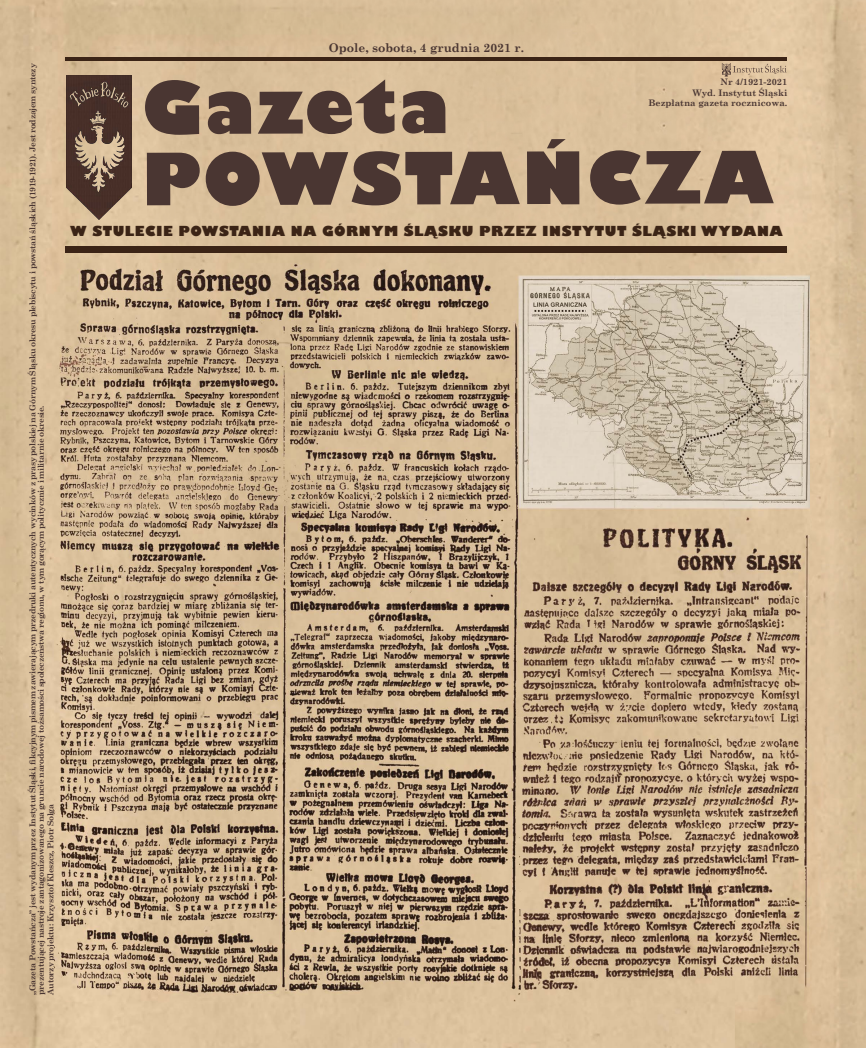
<style>
.page{position:relative;width:866px;height:1048px;background:#fff}
.page>*{position:absolute;margin:0;border:0;box-sizing:border-box;transform-origin:0 0}
.t1{font:800 71.25px "Gill Sans";letter-spacing:.025em;color:#4a3632}
.t2{font:800 70.5px "Gill Sans";letter-spacing:.025em;color:#4a3632}
.t3{font:800 13.5px "Gill Sans";letter-spacing:.04em;color:#3b2416}
.t4{font:700 12px "Century Schoolbook";color:#4a3632}
.t5{font:700 9px/10.5px "Century Schoolbook";color:#4a3632;text-align:right}
.t6{font:700 8.25px/8.2px "Century Schoolbook";letter-spacing:-.04em;color:#4a3632}
</style>
<div class="page">
<img style="left:734px;top:0;width:131px;height:1048px">
<img style="left:0;top:0;width:734px;height:1048px">
<hr style="left:66px;top:57px;width:721px;height:3px;background:#3b2416">
<div style="left:66px;top:246px;width:721px;height:6px;background:#3b2416"></div>
<img style="left:66px;top:75px;width:66px;height:145px">
<img style="left:54px;top:263px;width:755px;height:738px">
<svg style="left:721px;top:63px;width:65px;height:14px"></svg>
<p class="t6" style="left:29px;top:995px;width:933px;rotate:-90deg">„Gazeta Powstańcza” jest wydanym przez Instytut Śląski, fikcyjnym pismem zawierającym przedruki autentycznych wycinków z prasy polskiej na Górnym Śląsku okresu plebiscytu i powstań śląskich (1919-1921). Jest rodzajem syntezy prezentującej nastroje zantagonizowanego na gruncie narodowej tożsamości społeczeństwa regionu, w tym gorącym politycznie i militarnie okresie.</p>
<p class="t6" style="left:47px;top:995px;width:192px;rotate:-90deg">Autorzy projektu: Krzysztof Kleszcz, Piotr Solga</p>
<h3 class="t4" style="left:329px;top:43px;width:197px">Opole, sobota, 4 grudnia 2021 r.</h3>
<h1 class="t1" style="left:141px;top:80px;width:309px">Gazeta</h1>
<p class="t5" style="left:648px;top:78px;width:140px">Nr 4/1921-2021<br>Wyd. Instytut Śląski<br>Bezpłatna gazeta rocznicowa.</p>
<h2 class="t2" style="left:142px;top:151px;width:633px">POWSTAŃCZA</h2>
<h3 class="t3" style="left:70px;top:226px;width:713px">W STULECIE POWSTANIA NA GÓRNYM ŚLĄSKU PRZEZ INSTYTUT ŚLĄSKI WYDANA</h3>
</div>
